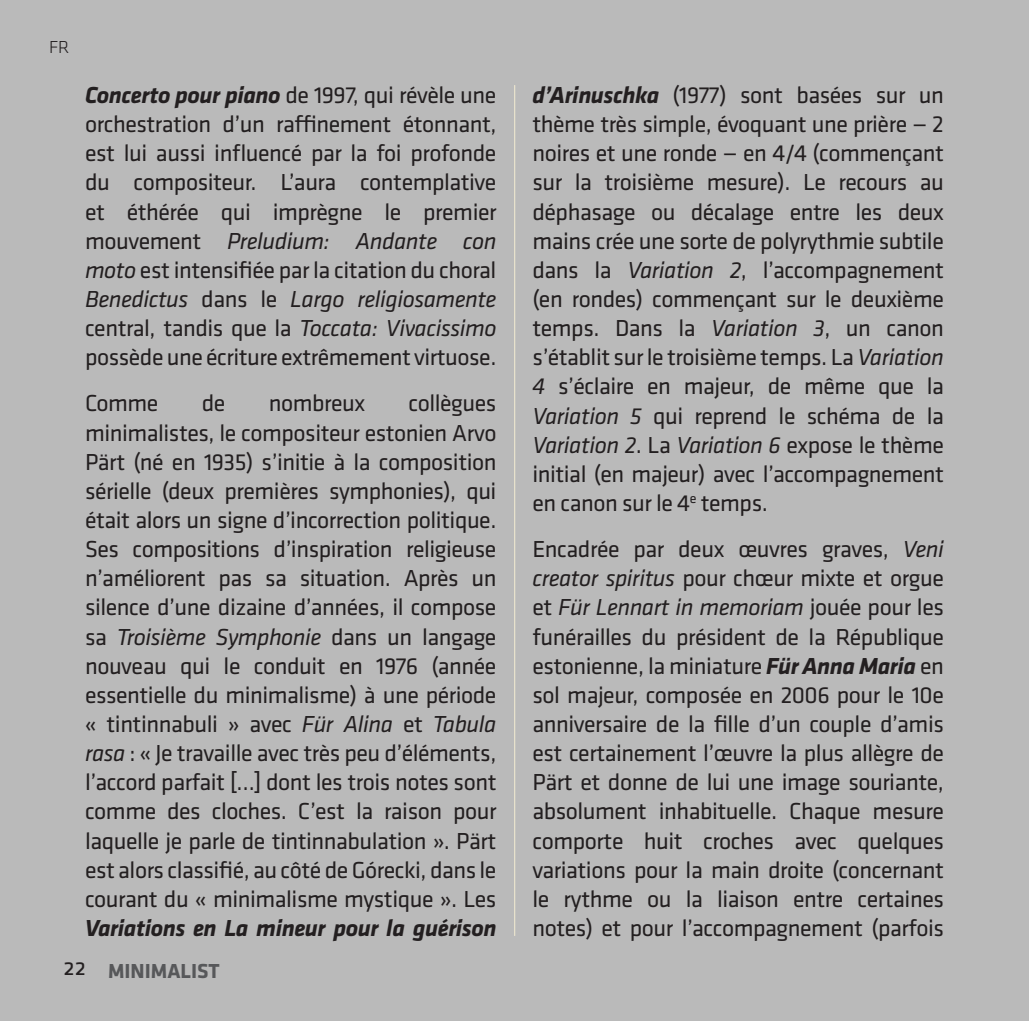
<style>
.page{position:relative;width:1029px;height:1021px;background:#fff}
.page>*{position:absolute;margin:0;border:0;box-sizing:border-box;transform-origin:0 0}
.t1{font:24px/29.1px "Klavika";letter-spacing:-.02em;color:#231f20;text-align:justify}
.t2{font:700 21px "Klavika";color:#57585a}
.t3{font:300 18px "Klavika";color:#231f20}
.s1{font-weight:700;font-style:italic}
.s2{font-style:italic}
</style>
<div class="page">
<div style="left:0;top:0;width:1029px;height:1020px;background:#bababa"></div>
<hr style="left:514px;top:85px;width:1px;height:850px;background:#f4ecd2">
<p class="t3" style="left:49px;top:38px;width:22px">FR</p>
<p class="t1" style="left:85px;top:81px;width:413px"><span class="s1">Concerto pour piano</span> de 1997, qui révèle une orchestration d’un raffinement étonnant, est lui aussi influencé par la foi profonde du compositeur. L’aura contemplative et éthérée qui imprègne le premier mouvement <span class="s2">Preludium: Andante con moto</span> est intensifiée par la citation du choral <span class="s2">Benedictus</span> dans le <span class="s2">Largo religiosamente </span>central, tandis que la <span class="s2">Toccata: Vivacissimo </span>possède une écriture extrêmement virtuose.</p>
<p class="t1" style="left:85px;top:389px;width:75px">Comme</p>
<p class="t1" style="left:202px;top:389px;width:25px">de</p>
<p class="t1" style="left:269px;top:389px;width:98px">nombreux</p>
<p class="t1" style="left:85px;top:389px;width:413px;text-indent:323px">collègues minimalistes, le compositeur estonien Arvo Pärt (né en 1935) s’initie à la composition sérielle (deux premières symphonies), qui était alors un signe d’incorrection politique.<br>Ses compositions d’inspiration religieuse n’améliorent pas sa situation. Après un silence d’une dizaine d’années, il compose sa <span class="s2">Troisième Symphonie</span> dans un langage nouveau qui le conduit en 1976 (année essentielle du minimalisme) à une période « tintinnabuli » avec <span class="s2">Für Alina</span> et <span class="s2">Tabula rasa</span> : « Je travaille avec très peu d’éléments, l’accord parfait […] dont les trois notes sont comme des cloches. C’est la raison pour laquelle je parle de tintinnabulation ». Pärt est alors classifié, au côté de Górecki, dans le courant du « minimalisme mystique ». Les <span class="s1">Variations en La mineur pour la guérison</span></p>
<p class="t1" style="left:64px;top:952px;width:24px">22</p>
<p class="t2" style="left:108px;top:959px;width:113px">MINIMALIST</p>
<p class="t1" style="left:532px;top:81px;width:413px"><span class="s1">d’Arinuschka</span> (1977) sont basées sur un thème très simple, évoquant une prière — 2 noires et une ronde — en 4/4 (commençant sur la troisième mesure). Le recours au déphasage ou décalage entre les deux mains crée une sorte de polyrythmie subtile dans la <span class="s2">Variation 2</span>, l’accompagnement (en rondes) commençant sur le deuxième temps. Dans la <span class="s2">Variation 3</span>, un canon s’établit sur le troisième temps. La <span class="s2">Variation 4</span> s’éclaire en majeur, de même que la <span class="s2">Variation 5</span> qui reprend le schéma de la <span class="s2">Variation 2</span>. La <span class="s2">Variation 6</span> expose le thème initial (en majeur) avec l’accompagnement en canon sur le 4<sup>e</sup> temps.</p>
<p class="t1" style="left:532px;top:535px;width:413px">Encadrée par deux œuvres graves, <span class="s2">Veni creator spiritus</span> pour chœur mixte et orgue et <span class="s2">Für Lennart in memoriam</span> jouée pour les funérailles du président de la République estonienne, la miniature <span class="s1">Für Anna Maria</span> en sol majeur, composée en 2006 pour le 10e anniversaire de la fille d’un couple d’amis est certainement l’œuvre la plus allègre de Pärt et donne de lui une image souriante, absolument inhabituelle. Chaque mesure comporte huit croches avec quelques variations pour la main droite (concernant le rythme ou la liaison entre certaines notes) et pour l’accompagnement (parfois</p>
</div>
